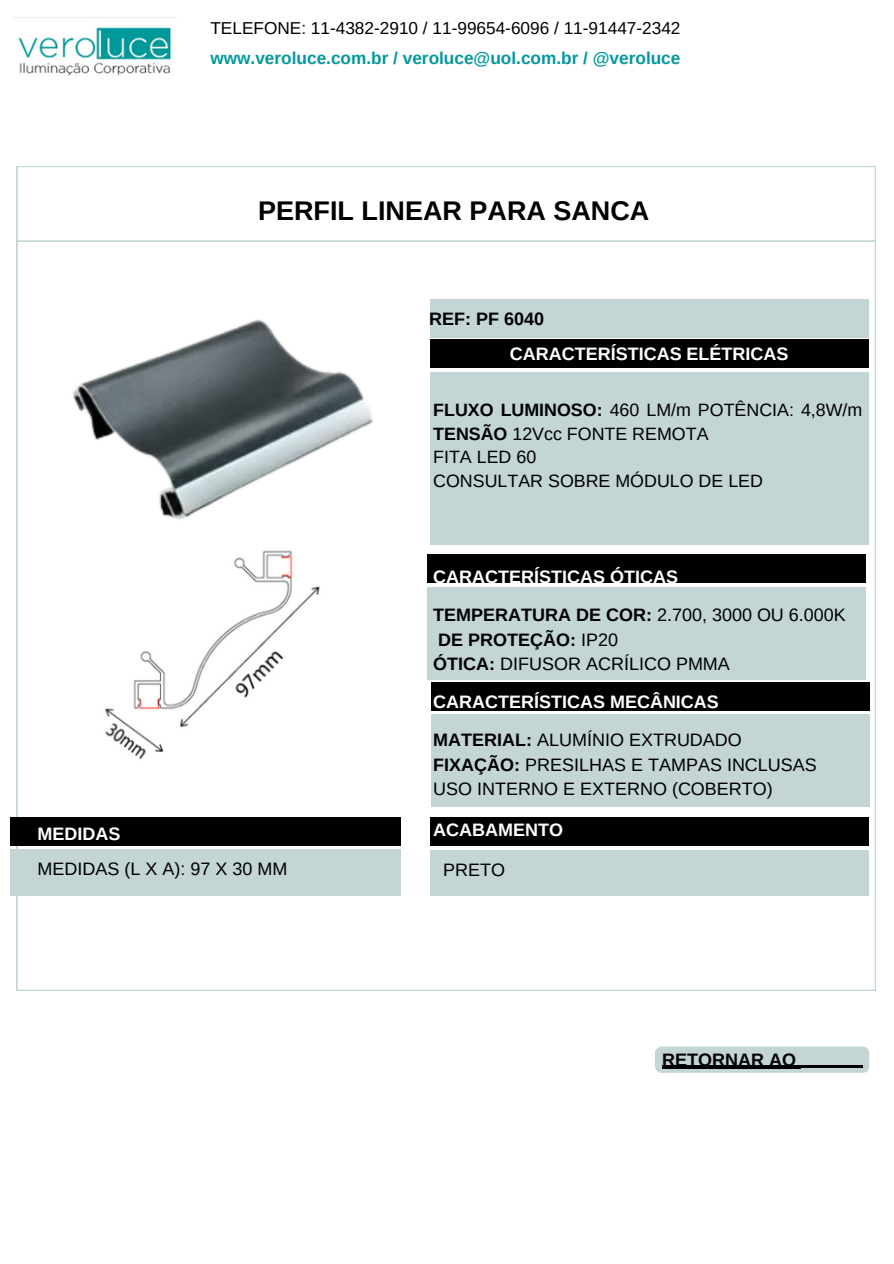
<style>
.page{position:relative;width:894px;height:1264px;background:#fff}
.page>*{position:absolute;margin:0;border:0;box-sizing:border-box;transform-origin:0 0}
.t1{font:700 27px "Arimo";color:#000}
.t2{font:700 18px/38.2px "Arimo";color:#fff}
.t3{font:18px/23.7px "Arimo";color:#000}
.t4{font:700 18px "Arimo";color:#000}
.t5{font:17.85px/23.7px "Arimo";color:#000}
.t6{font:17.25px "Arimo";color:#000}
.t7{font:700 17.25px "Arimo";color:#03989e}
.s1{color:#000}
.s2{font-weight:700;color:#fff}
.s3{font-weight:700}
.s4{font-weight:400;color:#000}
</style>
<div class="page">
<img style="left:18px;top:27px;width:153px;height:49px">
<div style="left:430px;top:372px;width:438px;height:173px;background:#c4d5d5"></div>
<div style="left:430px;top:339px;width:438px;height:29px;background:#000"></div>
<div style="left:430px;top:299px;width:438px;height:41px;background:#c4d5d5"></div>
<div style="left:426px;top:587px;width:439px;height:92px;background:#c4d5d5"></div>
<div style="left:426px;top:554px;width:439px;height:29px;background:#000"></div>
<div style="left:430px;top:714px;width:439px;height:92px;background:#c4d5d5"></div>
<div style="left:430px;top:681px;width:439px;height:29px;background:#000"></div>
<div style="left:430px;top:850px;width:438px;height:46px;background:#c4d5d5"></div>
<div style="left:430px;top:817px;width:438px;height:29px;background:#000"></div>
<div style="left:10px;top:849px;width:393px;height:46px;background:#c4d5d5"></div>
<div style="left:10px;top:817px;width:393px;height:29px;background:#000"></div>
<div style="left:16px;top:165px;width:860px;height:77px;border:2px solid #c4d5d5"></div>
<img style="left:73px;top:319px;width:300px;height:201px">
<img style="left:105px;top:550px;width:215px;height:210px">
<svg style="left:655px;top:1046px;width:214px;height:26px"></svg>
<h3 class="t6" style="left:210px;top:18px;width:471px">TELEFONE: 11-4382-2910 / 11-99654-6096 / 11-91447-2342</h3>
<h3 class="t7" style="left:210px;top:49px;width:471px">www.veroluce.com.br / veroluce@uol.com.br / @veroluce</h3>
<p class="t1" style="left:258px;top:196px;width:392px">PERFIL LINEAR PARA SANCA</p>
<p class="t2" style="left:509px;top:302px;width:280px;line-height:34.8px;text-indent:-81px"><span class="s1">REF: PF 6040<br></span>CARACTERÍSTICAS ELÉTRICAS</p>
<h1 class="t3" style="left:38px;top:816px;width:251px;line-height:34.8px"><span class="s2">MEDIDAS<br></span>MEDIDAS (L X A): 97 X 30 MM</h1>
<p class="t5" style="left:433px;top:398px;width:430px"><span class="s3">FLUXO LUMINOSO:</span> 460 LM/m POTÊNCIA: 4,8W/m<br><span class="s3">TENSÃO</span> 12Vcc FONTE REMOTA</p>
<p class="t5" style="left:433px;top:445px;width:104px">FITA LED 60</p>
<h3 class="t5" style="left:433px;top:469px;width:331px">CONSULTAR SOBRE MÓDULO DE LED</h3>
<p class="t2" style="left:433px;top:557px;width:414px">CARACTERÍSTICAS ÓTICAS<br><span class="s1">TEMPERATURA DE COR:</span> <span class="s4">2.700, 3000 OU 6.000K</span></p>
<p class="t3" style="left:433px;top:628px;width:298px"><span class="s3">DE PROTEÇÃO:</span> IP20<br><span class="s3">ÓTICA:</span> DIFUSOR ACRÍLICO PMMA</p>
<p class="t2" style="left:433px;top:682px;width:310px">CARACTERÍSTICAS MECÂNICAS<br><span class="s1">MATERIAL:</span> <span class="s4">ALUMÍNIO EXTRUDADO</span></p>
<p class="t3" style="left:433px;top:753px;width:385px"><span class="s3">FIXAÇÃO:</span> PRESILHAS E TAMPAS INCLUSAS<br>USO INTERNO E EXTERNO (COBERTO)</p>
<p class="t2" style="left:433px;top:811px;width:131px">ACABAMENTO</p>
<p class="t3" style="left:443px;top:858px;width:63px">PRETO</p>
<h2 class="t4" style="left:662px;top:1049px;width:135px">RETORNAR AO</h2>
</div>
